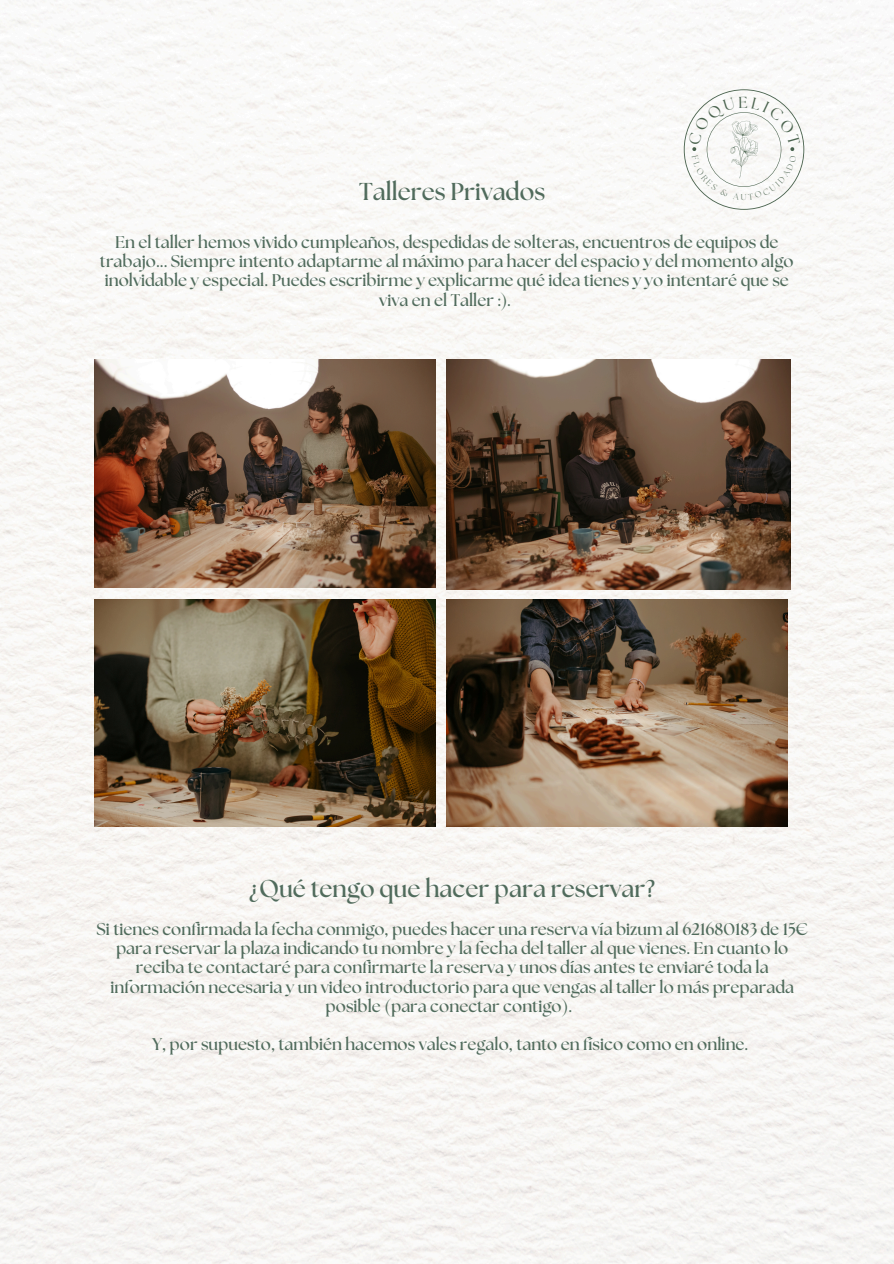
<style>
.page{position:relative;width:894px;height:1264px;background:#fff}
.page>*{position:absolute;margin:0;border:0;box-sizing:border-box;transform-origin:0 0}
.t1{font:700 24.45px "The Seasons";color:#506b5c}
.t2{font:700 16.95px/19.2px "The Seasons";color:#506b5c;text-align:center}
.t3{font:300 8.4px "The Seasons";color:#49624d}
</style>
<div class="page">
<img style="left:0;top:0;width:893px;height:1263px">
<img style="left:95px;top:360px;width:341px;height:227px">
<img style="left:446px;top:360px;width:344px;height:229px">
<img style="left:95px;top:599px;width:341px;height:227px">
<img style="left:446px;top:599px;width:341px;height:227px">
<svg style="left:683px;top:89px;width:121px;height:121px"></svg>
<p class="t1" style="left:359px;top:180px;width:188px">Talleres Privados</p>
<p class="t3" style="left:740px;top:193px;width:7px">U</p>
<p class="t2" style="left:100px;top:233px;width:695px">En el taller hemos vivido cumpleaños, despedidas de solteras, encuentros de equipos de trabajo... Siempre intento adaptarme al máximo para hacer del espacio y del momento algo inolvidable y especial. Puedes escribirme y explicarme qué idea tienes y yo intentaré que se viva en el Taller :).</p>
<p class="t1" style="left:249px;top:877px;width:407px">¿Qué tengo que hacer para reservar?</p>
<p class="t2" style="left:97px;top:920px;width:712px">Si tienes confirmada la fecha conmigo, puedes hacer una reserva vía bizum al 621680183 de 15€ para reservar la plaza indicando tu nombre y la fecha del taller al que vienes. En cuanto lo reciba te contactaré para confirmarte la reserva y unos días antes te enviaré toda la información necesaria y un video introductorio para que vengas al taller lo más preparada posible (para conectar contigo).</p>
<p class="t2" style="left:153px;top:1035px;width:597px">Y, por supuesto, también hacemos vales regalo, tanto en físico como en online.</p>
</div>
